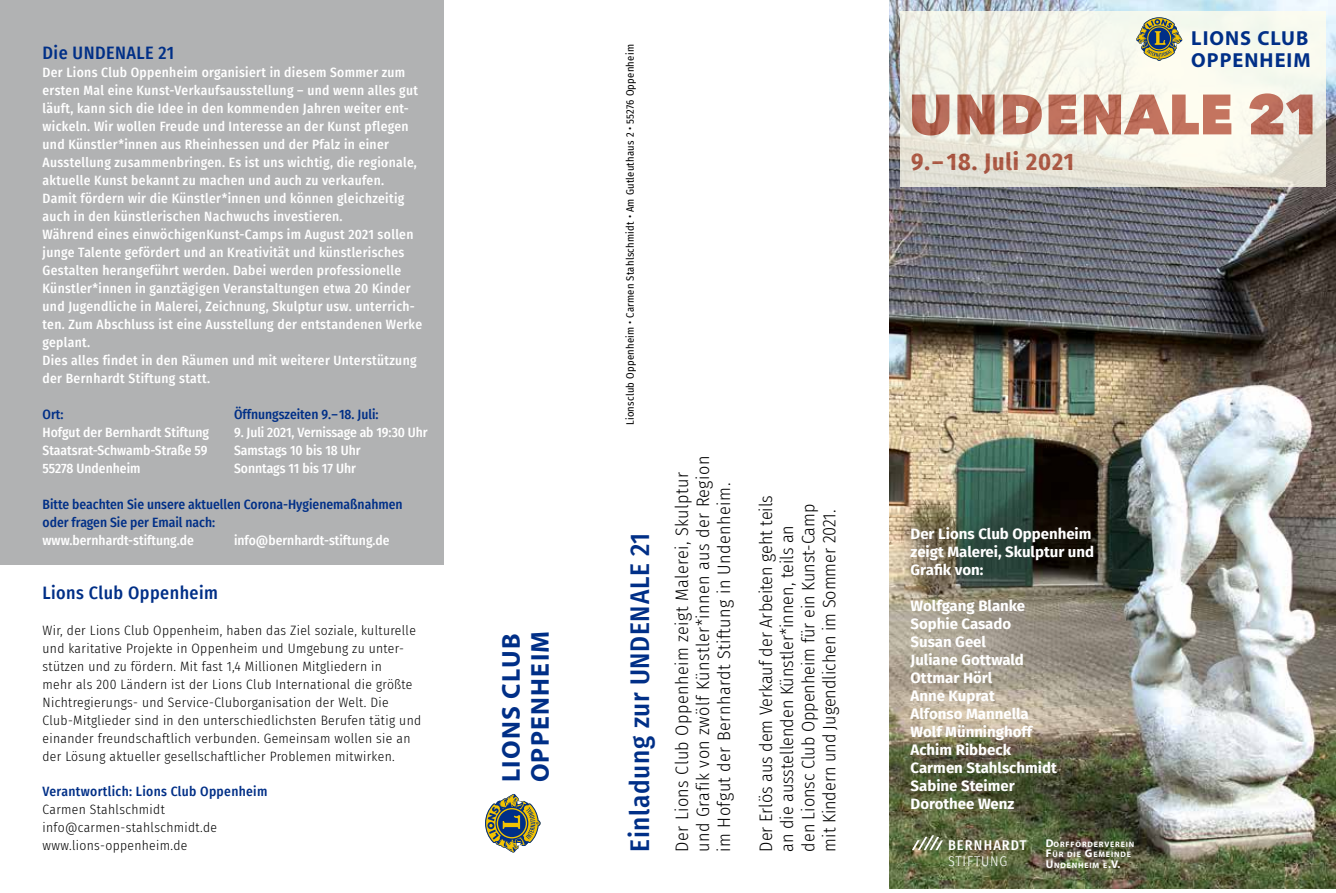
<style>
.page{position:relative;width:1336px;height:893px;background:#fff}
.page>*{position:absolute;margin:0;border:0;box-sizing:border-box;transform-origin:0 0}
.t1{font:800 56.25px "Avenir Next";letter-spacing:.01em;color:#b65238}
.t2{font:500 27px "Fira Sans Condensed";letter-spacing:.025em;color:#002f87}
.t3{font:700 25.8px/29px "Myriad Pro";letter-spacing:.05em;color:#002f87}
.t4{font:700 24px "Fira Sans Condensed";letter-spacing:.04em;color:#b65238}
.t5{font:700 20.4px/22.8px "Myriad Pro";letter-spacing:.05em;color:#002f87}
.t6{font:300 18px/21px "Fira Sans Condensed";color:#000}
.t7{font:300 18px/21px "Fira Sans Condensed";letter-spacing:.025em;color:#000}
.t8{font:500 18px "Fira Sans Condensed";letter-spacing:.025em;color:#002f87}
.t9{font:700 15px/18px "Fira Sans";color:#fff}
.t10{font:500 14.1px "Fira Sans Condensed";letter-spacing:.075em;color:#fff}
.t11{font:300 14.1px "Fira Sans Condensed";letter-spacing:.06em;color:#fff}
.t12{font:500 13.5px/18px "Fira Sans Condensed";letter-spacing:.025em;color:#fff}
.t13{font:300 13.5px/18px "Fira Sans Condensed";letter-spacing:.025em;color:#000}
.t14{font:500 13.5px "Fira Sans Condensed";color:#fff}
.t15{font:500 13.5px/18px "Fira Sans Condensed";color:#002f87}
.t16{font:500 13.5px "Fira Sans Condensed";letter-spacing:.025em;color:#002f87}
.t17{font:500 13.5px "Fira Sans Condensed";letter-spacing:-.005em;color:#fff}
.t18{font:10.5px "Fira Sans Condensed";letter-spacing:.025em;color:#000}
.t19{font:700 7.8px/10.2px "Myriad Pro";letter-spacing:.105em;color:#fff}
.s1{font-size:11.25px}
</style>
<div class="page">
<div style="left:0;top:0;width:443px;height:565px;background:#b1b2b3"></div>
<svg style="left:485px;top:794px;width:55px;height:59px"></svg>
<img style="left:889px;top:0;width:446px;height:889px">
<svg style="left:899px;top:11px;width:426px;height:175px;fill:#f3f6ec"></svg>
<svg style="left:1135px;top:17px;width:47px;height:44px"></svg>
<svg style="left:911px;top:835px;width:31px;height:15px"></svg>
<h3 class="t8" style="left:43px;top:39px;width:133px">Die UNDENALE 21</h3>
<p class="t12" style="left:43px;top:63px;width:381px">Der Lions Club Oppenheim organisiert in diesem Sommer zum ersten Mal eine Kunst-Verkaufsausstellung – und wenn alles gut läuft, kann sich die Idee in den kommenden Jahren weiter ent&shy;wickeln. Wir wollen Freude und Interesse an der Kunst pflegen und Künstler*innen aus Rheinhessen und der Pfalz in einer Ausstellung zusammenbringen. Es ist uns wichtig, die regionale, aktuelle Kunst bekannt zu machen und auch zu verkaufen.<br>Damit fördern wir die Künstler*innen und können gleichzeitig auch in den künstlerischen Nachwuchs investieren.<br>Während eines einwöchigenKunst-Camps im August 2021 sollen junge Talente gefördert und an Kreativität und künstlerisches Gestalten herangeführt werden. Dabei werden professionelle Künstler*innen in ganztägigen Veranstaltungen etwa 20 Kinder und Jugendliche in Malerei, Zeichnung, Skulptur usw. unterrich&shy;ten. Zum Abschluss ist eine Ausstellung der entstandenen Werke geplant.<br>Dies alles findet in den Räumen und mit weiterer Unterstützung der Bernhardt Stiftung statt.</p>
<p class="t15" style="left:43px;top:405px;width:23px">Ort:</p>
<p class="t15" style="left:234px;top:405px;width:146px">Öffnungszeiten 9.–18. Juli:</p>
<p class="t14" style="left:43px;top:422px;width:168px">Hofgut der Bernhardt Stiftung</p>
<p class="t17" style="left:234px;top:422px;width:195px">9. Juli 2021, Vernissage ab 19:30 Uhr</p>
<p class="t14" style="left:43px;top:440px;width:166px">Staatsrat-Schwamb-Straße 59</p>
<p class="t14" style="left:234px;top:440px;width:128px">Samstags 10 bis 18 Uhr</p>
<p class="t14" style="left:43px;top:458px;width:99px">55278 Undenheim</p>
<p class="t14" style="left:234px;top:458px;width:123px">Sonntags 11 bis 17 Uhr</p>
<p class="t15" style="left:43px;top:495px;width:361px">Bitte beachten Sie unsere aktuellen Corona-Hygienemaßnahmen oder fragen Sie per Email nach:</p>
<p class="t14" style="left:43px;top:530px;width:153px">www.bernhardt-stiftung.de</p>
<p class="t14" style="left:234px;top:530px;width:157px">info@bernhardt-stiftung.de</p>
<h2 class="t2" style="left:618px;top:852px;width:320px;rotate:-90deg">Einladung zur UNDENALE 21</h2>
<p class="t18" style="left:622px;top:425px;width:382px;rotate:-90deg">Lionsclub Oppenheim • Carmen Stahlschmidt • Am Gutleuthaus 2 • 55276 Oppenheim</p>
<h3 class="t8" style="left:43px;top:579px;width:177px">Lions Club Oppenheim</h3>
<p class="t13" style="left:43px;top:622px;width:380px">Wir, der Lions Club Oppenheim, haben das Ziel soziale, kulturelle und karitative Projekte in Oppenheim und Umgebung zu unter&shy;stützen und zu fördern. Mit fast 1,4 Millionen Mitgliedern in<br>mehr als 200 Ländern ist der Lions Club International die größte Nichtregierungs- und Service-Cluborganisation der Welt. Die Club-Mitglieder sind in den unterschiedlichsten Berufen tätig und einander freundschaftlich verbunden. Gemeinsam wollen sie an der Lösung aktueller gesellschaftlicher Problemen mitwirken.</p>
<p class="t16" style="left:43px;top:780px;width:226px">Verantwortlich: Lions Club Oppenheim</p>
<p class="t13" style="left:43px;top:800px;width:176px">Carmen Stahlschmidt info@carmen-stahlschmidt.de www.lions-oppenheim.de</p>
<h3 class="t3" style="left:496px;top:782px;width:153px;rotate:-90deg">LIONS CLUB<br>OPPENHEIM</h3>
<h3 class="t7" style="left:671px;top:852px;width:397px;rotate:-90deg">Der Lions Club Oppenheim zeigt Malerei, Skulptur und Grafik von zwölf Künstler*innen aus der Region im Hofgut der Bernhardt Stiftung in Undenheim.</h3>
<h3 class="t6" style="left:755px;top:852px;width:358px;rotate:-90deg">Der Erlös aus dem Verkauf der Arbeiten geht teils an die ausstellenden Künstler*innen, teils an den Lionsc Club Oppenheim für ein Kunst-Camp mit Kindern und Jugendlichen im Sommer 2021.</h3>
<h3 class="t5" style="left:1191px;top:26px;width:121px">LIONS CLUB<br>OPPENHEIM</h3>
<h1 class="t1" style="left:908px;top:80px;width:414px">UNDENALE 21</h1>
<h3 class="t4" style="left:911px;top:142px;width:164px">9.–18. Juli 2021</h3>
<p class="t9" style="left:910px;top:524px;width:185px">Der Lions Club Oppenheim zeigt Malerei, Skulptur und<br>Grafik von:</p>
<p class="t9" style="left:910px;top:596px;width:148px">Wolfgang Blanke<br>Sophie Casado<br>Susan Geel<br>Juliane Gottwald<br>Ottmar Hörl<br>Anne Kuprat<br>Alfonso Mannella<br>Wolf Münninghoff<br>Achim Ribbeck<br>Carmen Stahlschmidt<br>Sabine Steimer<br>Dorothee Wenz</p>
<p class="t19" style="left:1045px;top:839px;width:90px"><span class="s1">D</span>ORFFÖRDERVEREIN<br><span class="s1">F</span>ÜR DIE <span class="s1">G</span>EMEINDE<br><span class="s1">U</span>NDENHEIM E<span class="s1">.V.</span></p>
<p class="t10" style="left:947px;top:834px;width:80px">BERNHARDT</p>
<p class="t11" style="left:947px;top:851px;width:61px">STIFTUNG</p>
</div>
